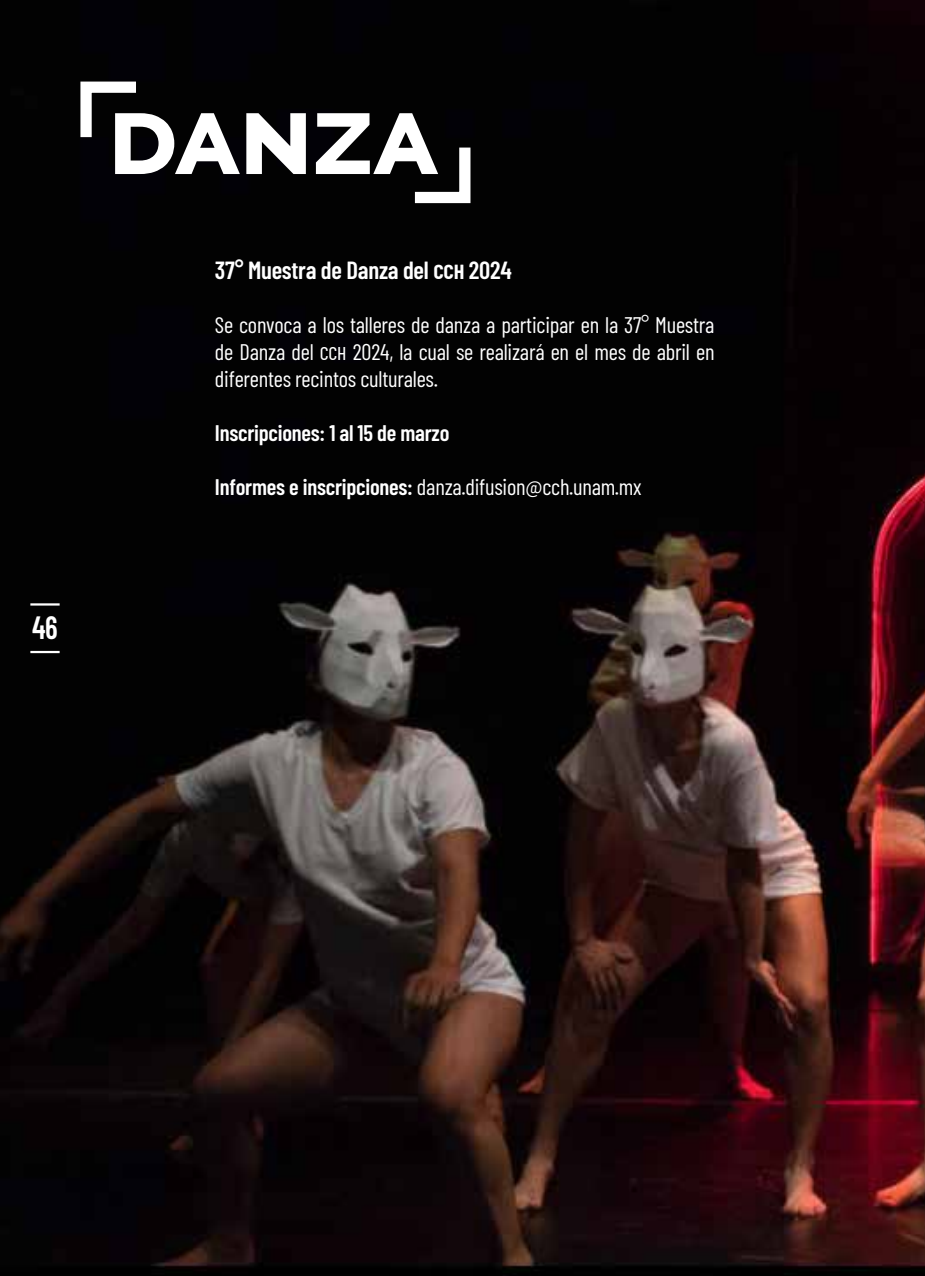
<style>
.page{position:relative;width:925px;height:1276px;background:#fff}
.page>*{position:absolute;margin:0;border:0;box-sizing:border-box;transform-origin:0 0}
.t1{font:800 108px "Raleway";color:#fff}
.t2{font:600 32.18px "Barlow Condensed";color:#fff;scale:.91 1}
.t3{font:600 24.75px "Barlow Condensed";letter-spacing:-.01em;color:#fff}
.t4{font:22.5px/27px "Barlow Condensed";letter-spacing:-.01em;color:#fff;text-align:justify}
.t5{font:600 22.5px "Barlow Condensed";letter-spacing:-.01em;color:#fff}
.s1{font-weight:600}
</style>
<div class="page">
<img style="left:0;top:0;width:925px;height:1276px">
<hr style="left:30px;top:603px;width:30px;height:2px;background:#fff">
<hr style="left:30px;top:651px;width:30px;height:2px;background:#fff">
<svg style="left:75px;top:76px;width:72px;height:72px"></svg>
<svg style="left:404px;top:136px;width:72px;height:73px"></svg>
<h2 class="t2" style="left:32px;top:605px;width:30px">46</h2>
<h1 class="t1" style="left:108px;top:75px;width:331px">danza</h1>
<p class="t3" style="left:215px;top:252px;width:298px">37° Muestra de Danza del cch 2024</p>
<p class="t4" style="left:215px;top:310px;width:501px">Se convoca a los talleres de danza a participar en la 37° Muestra de Danza del cch 2024, la cual se realizará en el mes de abril en diferentes recintos culturales.</p>
<p class="t5" style="left:215px;top:417px;width:236px">Inscripciones: 1 al 15 de marzo</p>
<p class="t4" style="left:215px;top:472px;width:428px"><span class="s1">Informes e inscripciones:</span> danza.difusion@cch.unam.mx</p>
</div>
